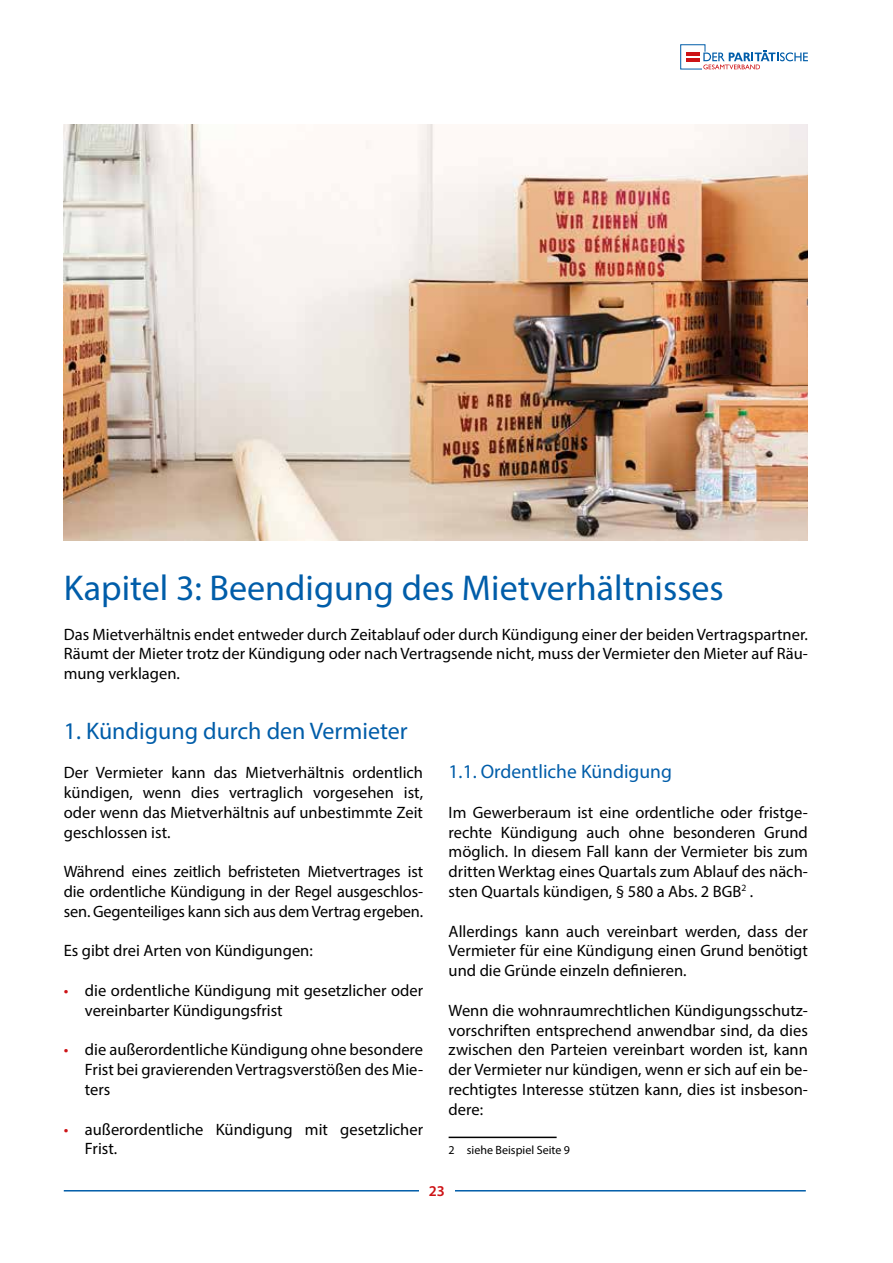
<style>
.page{position:relative;width:893px;height:1263px;background:#fff}
.page>*{position:absolute;margin:0;border:0;box-sizing:border-box;transform-origin:0 0}
.t1{font:36px "Myriad Pro";color:#005da9}
.t2{font:24px "Myriad Pro";color:#005da9}
.t3{font:19.5px "Myriad Pro";color:#005da9}
.t4{font:16.5px/19.8px "Myriad Pro";color:#000;text-align:justify}
.t5{font:600 15px "Myriad Pro";color:#cd1316}
.t6{font:12px "Myriad Pro";color:#000}
.s1{color:#cd1316}
</style>
<div class="page">
<hr style="left:64px;top:1190px;width:742px;height:1px;background:#005da9">
<div style="left:419px;top:1185px;width:36px;height:26px;background:#fff"></div>
<svg style="left:680px;top:44px;width:128px;height:25px"></svg>
<img style="left:64px;top:125px;width:744px;height:415px">
<hr style="left:449px;top:1136px;width:108px;height:2px;background:#000">
<h1 class="t1" style="left:64px;top:566px;width:662px">Kapitel 3: Beendigung des Mietverhältnisses</h1>
<p class="t4" style="left:64px;top:624px;width:746px">Das Mietverhältnis endet entweder durch Zeitablauf oder durch Kündigung einer der beiden Vertragspartner.<br>Räumt der Mieter trotz der Kündigung oder nach Vertragsende nicht, muss der Vermieter den Mieter auf Räu&shy;mung verklagen.</p>
<h2 class="t2" style="left:64px;top:716px;width:345px">1. Kündigung durch den Vermieter</h2>
<p class="t4" style="left:64px;top:762px;width:361px">Der Vermieter kann das Mietverhältnis ordentlich kündigen, wenn dies vertraglich vorgesehen ist, oder wenn das Mietverhältnis auf unbestimmte Zeit geschlossen ist.</p>
<p class="t4" style="left:64px;top:861px;width:361px">Während eines zeitlich befristeten Mietvertrages ist die ordentliche Kündigung in der Regel ausgeschlos&shy;sen. Gegenteiliges kann sich aus dem Vertrag ergeben.</p>
<p class="t4" style="left:64px;top:941px;width:251px">Es gibt drei Arten von Kündigungen:</p>
<p class="t4" style="left:85px;top:980px;width:340px;text-indent:-21px"><span class="s1">•</span> die ordentliche Kündigung mit gesetzlicher oder vereinbarter Kündigungsfrist</p>
<p class="t4" style="left:85px;top:1040px;width:340px;text-indent:-21px"><span class="s1">•</span> die außerordentliche Kündigung ohne besondere Frist bei gravierenden Vertragsverstößen des Mie&shy;ters</p>
<p class="t4" style="left:85px;top:1119px;width:340px;text-indent:-21px"><span class="s1">•</span> außerordentliche Kündigung mit gesetzlicher<br>Frist.</p>
<p class="t3" style="left:449px;top:759px;width:225px">1.1. Ordentliche Kündigung</p>
<p class="t4" style="left:449px;top:802px;width:361px">Im Gewerberaum ist eine ordentliche oder fristge&shy;rechte Kündigung auch ohne besonderen Grund möglich. In diesem Fall kann der Vermieter bis zum dritten Werktag eines Quartals zum Ablauf des näch&shy;sten Quartals kündigen, § 580 a Abs. 2 BGB<sup>2</sup> .</p>
<p class="t4" style="left:449px;top:921px;width:361px">Allerdings kann auch vereinbart werden, dass der Vermieter für eine Kündigung einen Grund benötigt und die Gründe einzeln definieren.</p>
<p class="t4" style="left:449px;top:1000px;width:361px">Wenn die wohnraumrechtlichen Kündigungsschutz&shy;vorschriften entsprechend anwendbar sind, da dies zwischen den Parteien vereinbart worden ist, kann der Vermieter nur kündigen, wenn er sich auf ein be&shy;rechtigtes Interesse stützen kann, dies ist insbeson&shy;dere:</p>
<p class="t6" style="left:449px;top:1143px;width:123px">2 siehe Beispiel Seite 9</p>
<p class="t5" style="left:429px;top:1182px;width:18px">23</p>
</div>
